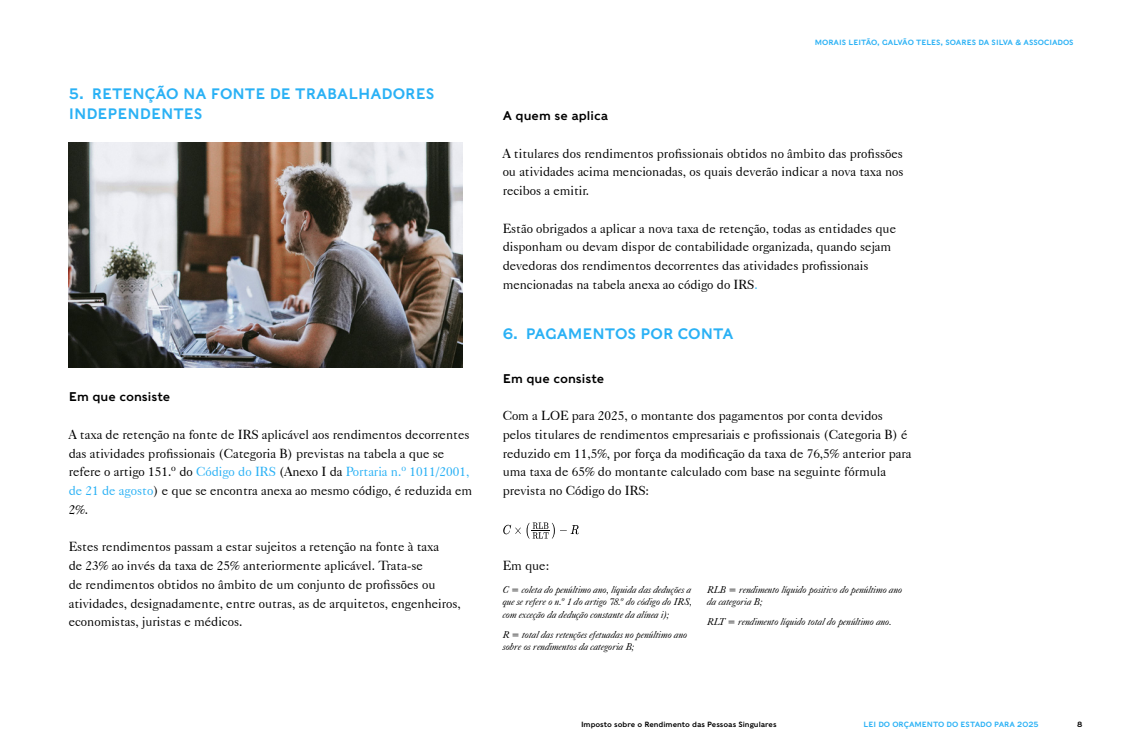
<style>
.page{position:relative;width:1125px;height:750px;background:#fff}
.page>*{position:absolute;margin:0;border:0;box-sizing:border-box;transform-origin:0 0}
.t1{font:15px/20px "Caslons Egyptian";color:#2ab1f5}
.t2{font:13.12px/18.8px "Caslon 540 BT";color:#000}
.t3{font:12.5px "Caslons Egyptian";color:#000}
.t4{font:italic 10px/12.5px "Caslon 540 BT";color:#000}
.t5{font:7.5px "Caslons Egyptian";color:#2ab1f5}
.t6{font:7.5px "Caslons Egyptian";color:#000}
.s1{color:#2ab1f5}
</style>
<div class="page">
<svg style="left:503px;top:525px;width:18px;height:9px"></svg>
<svg style="left:527px;top:523px;width:52px;height:16px"></svg>
<img style="left:69px;top:142px;width:393px;height:226px">
<p class="t1" style="left:69px;top:84px;width:367px">5. RETENÇÃO NA FONTE DE TRABALHADORES<br>INDEPENDENTES</p>
<p class="t3" style="left:69px;top:389px;width:103px">Em que consiste</p>
<p class="t2" style="left:69px;top:425px;width:405px">A taxa de retenção na fonte de IRS aplicável aos rendimentos decorrentes das atividades profissionais (Categoria B) previstas na tabela a que se refere o artigo 151.º do <span class="s1">Código do IRS</span> (Anexo I da <span class="s1">Portaria n.º 1011/2001, de 21 de agosto</span>) e que se encontra anexa ao mesmo código, é reduzida em 2%.</p>
<p class="t2" style="left:69px;top:537px;width:394px">Estes rendimentos passam a estar sujeitos a retenção na fonte à taxa<br>de 23% ao invés da taxa de 25% anteriormente aplicável. Trata-se<br>de rendimentos obtidos no âmbito de um conjunto de profissões ou atividades, designadamente, entre outras, as de arquitetos, engenheiros, economistas, juristas e médicos.</p>
<p class="t5" style="left:815px;top:37px;width:260px">MORAIS LEITÃO, GALVÃO TELES, SOARES DA SILVA &amp; ASSOCIADOS</p>
<p class="t3" style="left:503px;top:107px;width:107px">A quem se aplica</p>
<p class="t2" style="left:503px;top:143px;width:402px;text-align:justify">A titulares dos rendimentos profissionais obtidos no âmbito das profissões ou atividades acima mencionadas, os quais deverão indicar a nova taxa nos recibos a emitir.</p>
<p class="t2" style="left:503px;top:218px;width:395px">Estão obrigados a aplicar a nova taxa de retenção, todas as entidades que disponham ou devam dispor de contabilidade organizada, quando sejam devedoras dos rendimentos decorrentes das atividades profissionais mencionadas na tabela anexa ao código do IRS<span class="s1">.</span></p>
<p class="t1" style="left:503px;top:323px;width:232px">6. PAGAMENTOS POR CONTA</p>
<p class="t3" style="left:503px;top:370px;width:103px">Em que consiste</p>
<p class="t2" style="left:503px;top:406px;width:410px">Com a LOE para 2025, o montante dos pagamentos por conta devidos pelos titulares de rendimentos empresariais e profissionais (Categoria B) é reduzido em 11,5%, por força da modificação da taxa de 76,5% anterior para uma taxa de 65% do montante calculado com base na seguinte fórmula prevista no Código do IRS:</p>
<p class="t2" style="left:503px;top:556px;width:48px">Em que:</p>
<p class="t4" style="left:503px;top:583px;width:191px;text-align:justify">C = coleta do penúltimo ano, líquida das deduções a que se refere o n.º 1 do artigo 78.º do código do IRS, com exceção da dedução constante da alínea i);</p>
<p class="t4" style="left:503px;top:628px;width:186px">R = total das retenções efetuadas no penúltimo ano sobre os rendimentos da categoria B;</p>
<p class="t4" style="left:707px;top:583px;width:197px">RLB = rendimento líquido positivo do penúltimo ano da categoria B;</p>
<p class="t4" style="left:707px;top:615px;width:186px">RLT = rendimento líquido total do penúltimo ano.</p>
<p class="t6" style="left:581px;top:720px;width:197px">Imposto sobre o Rendimento das Pessoas Singulares</p>
<p class="t5" style="left:864px;top:720px;width:177px">LEI DO ORÇAMENTO DO ESTADO PARA 2025</p>
<p class="t6" style="left:1077px;top:720px;width:7px">8</p>
</div>
